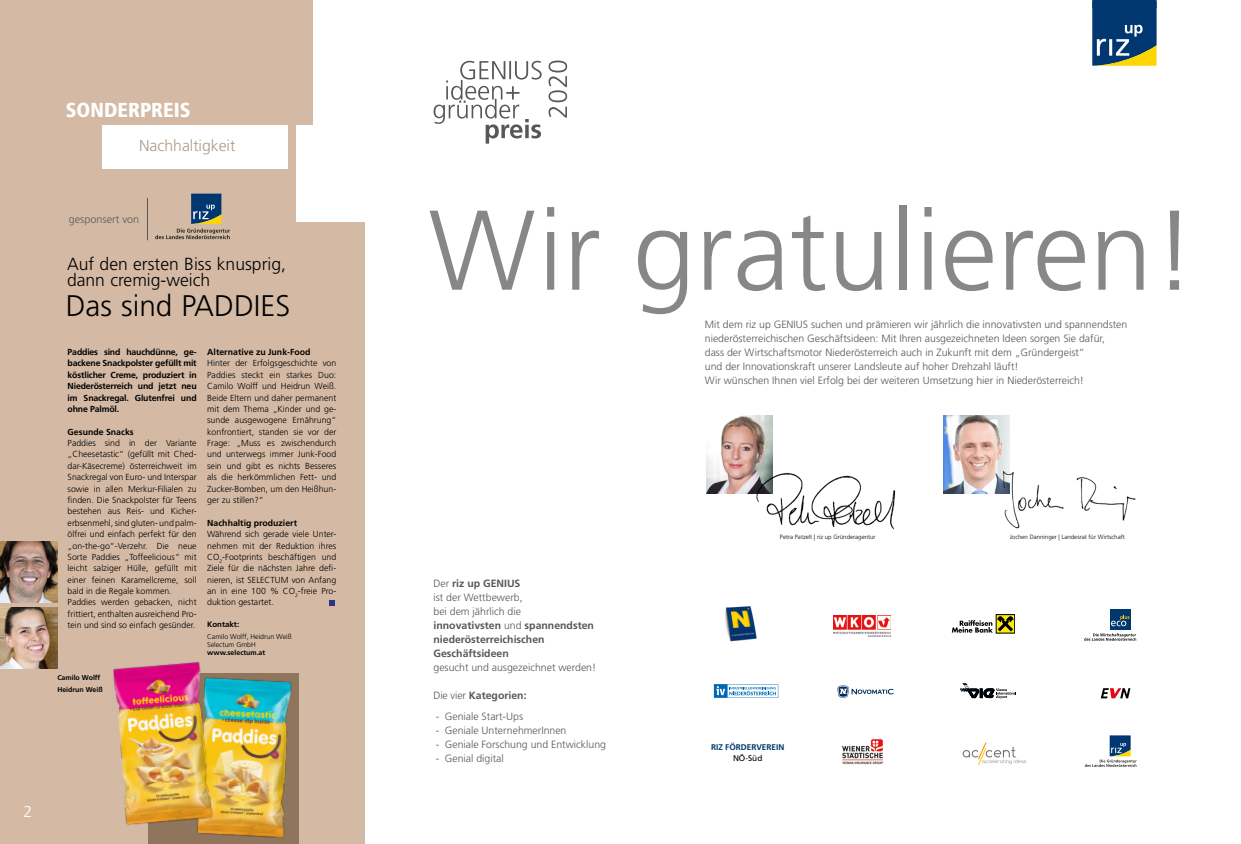
<style>
.page{position:relative;width:1241px;height:844px;background:#fff}
.page>*{position:absolute;margin:0;border:0;box-sizing:border-box;transform-origin:0 0}
.t1{font:300 113.14px "Frutiger LT Std";color:#878787}
.t2{font:300 29.75px "Frutiger LT Std";color:#000}
.t3{font:900 condensed 20.21px "Frutiger LT Std";color:#fff}
.t4{font:300 17.5px/15.8px "Frutiger LT Std";color:#000}
.t5{font:300 15.75px "Frutiger LT Std";color:#ad9a88}
.t6{font:300 15.75px "Frutiger LT Std";color:#fff}
.t7{font:300 10.85px "Frutiger LT Std";color:#575756}
.t8{font:300 10.5px/14px "Frutiger LT Std";color:#575756}
.t9{font:700 10.5px/14px "Frutiger LT Std";color:#575756}
.t10{font:300 8.75px/11.4px "Frutiger LT Std";color:#000;text-align:justify}
.t11{font:700 8.75px/11.4px "Frutiger LT Std";color:#000;text-align:justify}
.t12{font:700 8.22px "Frutiger LT Pro";color:#003770}
.t13{font:8.22px "Frutiger LT Pro";color:#000}
.t14{font:700 7.88px "Frutiger LT Std";color:#000}
.t15{font:700 7px/11.4px "Frutiger LT Std";color:#000}
.t16{font:300 7px/7.9px "Frutiger LT Std";color:#000}
.t17{font:300 6.12px "Frutiger LT Std";color:#000}
.s1{font-weight:300}
</style>
<div class="page">
<div style="left:0;top:0;width:364px;height:843px;background:#d4baa5"></div>
<div style="left:148px;top:673px;width:150px;height:170px;background:#8e755b"></div>
<div style="left:313px;top:0;width:79px;height:170px;background:#fff"></div>
<div style="left:296px;top:125px;width:123px;height:97px;background:#fff"></div>
<svg style="left:1092px;top:0;width:64px;height:66px;background:#305870"></svg>
<svg style="left:329px;top:600px;width:6px;height:6px"></svg>
<img style="left:0;top:607px;width:57px;height:61px">
<img style="left:0;top:541px;width:57px;height:61px">
<img style="left:706px;top:415px;width:66px;height:79px">
<img style="left:943px;top:415px;width:66px;height:78px">
<img style="left:754px;top:471px;width:142px;height:59px">
<img style="left:995px;top:467px;width:141px;height:62px">
<img style="left:197px;top:678px;width:95px;height:160px">
<img style="left:113px;top:662px;width:106px;height:168px">
<img style="left:833px;top:615px;width:57px;height:21px">
<div style="left:995px;top:614px;width:19px;height:19px;border:1px solid #000"></div>
<svg style="left:952px;top:615px;width:61px;height:17px"></svg>
<img style="left:725px;top:606px;width:32px;height:36px">
<svg style="left:1100px;top:688px;width:30px;height:10px"></svg>
<svg style="left:960px;top:683px;width:56px;height:15px"></svg>
<svg style="left:713px;top:684px;width:65px;height:13px"></svg>
<svg style="left:837px;top:685px;width:56px;height:12px"></svg>
<img style="left:842px;top:739px;width:41px;height:25px">
<svg style="left:962px;top:742px;width:64px;height:22px"></svg>
<svg style="left:1084px;top:735px;width:52px;height:31px"></svg>
<div style="left:102px;top:125px;width:186px;height:44px;background:#fff"></div>
<svg style="left:433px;top:61px;width:108px;height:83px"></svg>
<svg style="left:548px;top:60px;width:19px;height:57px"></svg>
<hr style="left:147px;top:198px;width:1px;height:42px;background:#575756">
<svg style="left:155px;top:193px;width:75px;height:46px"></svg>
<svg style="left:1110px;top:609px;width:21px;height:21px"></svg>
<div style="left:1109px;top:608px;width:21px;height:21px;background:#003770"></div>
<svg style="left:1111px;top:615px;width:18px;height:11px"></svg>
<svg style="left:1084px;top:638px;width:52px;height:3px"></svg>
<svg style="left:1084px;top:633px;width:51px;height:7px"></svg>
<h3 class="t3" style="left:66px;top:98px;width:126px">SONDERPREIS</h3>
<h3 class="t5" style="left:139px;top:136px;width:98px">Nachhaltigkeit</h3>
<p class="t7" style="left:69px;top:213px;width:72px">gesponsert von</p>
<h3 class="t4" style="left:67px;top:256px;width:220px">Auf den ersten Biss knusprig, dann cremig-weich</h3>
<h2 class="t2" style="left:66px;top:288px;width:226px">Das sind PADDIES</h2>
<p class="t11" style="left:68px;top:346px;width:130px">Paddies sind hauchdünne, ge&shy;backene Snackpolster gefüllt mit köstlicher Creme, produziert in Niederösterreich und jetzt neu im Snackregal. Glutenfrei und ohne Palmöl.</p>
<p class="t11" style="left:68px;top:426px;width:68px">Gesunde Snacks</p>
<p class="t10" style="left:68px;top:437px;width:130px;text-align:left">Paddies sind in der Variante „Cheesetastic“ (gefüllt mit Ched&shy;dar-Käsecreme) österreichweit im Snackregal von Euro- und Interspar sowie in allen Merkur-Filialen zu finden. Die Snackpolster für Teens bestehen aus Reis- und Kicher&shy;erbsenmehl, sind gluten- und palm&shy;ölfrei und einfach perfekt für den „on-the-go“-Verzehr. Die neue Sorte Paddies „Toffeelicious“ mit leicht salziger Hülle, gefüllt mit einer feinen Karamellcreme, soll bald in die Regale kommen.<br>Paddies werden gebacken, nicht frittiert, enthalten ausreichend Pro&shy;tein und sind so einfach gesünder.</p>
<p class="t15" style="left:57px;top:671px;width:47px">Camilo Wolff<br>Heidrun Weiß</p>
<p class="t11" style="left:207px;top:346px;width:105px">Alternative zu Junk-Food</p>
<p class="t10" style="left:207px;top:358px;width:130px">Hinter der Erfolgsgeschichte von Paddies steckt ein starkes Duo:<br>Camilo Wolff und Heidrun Weiß.<br>Beide Eltern und daher permanent mit dem Thema „Kinder und ge&shy;sunde ausgewogene Ernährung“ konfrontiert, standen sie vor der Frage: „Muss es zwischendurch und unterwegs immer Junk-Food sein und gibt es nichts Besseres als die herkömmlichen Fett- und Zucker-Bomben, um den Heißhun&shy;ger zu stillen?“</p>
<p class="t11" style="left:207px;top:517px;width:91px">Nachhaltig produziert</p>
<p class="t10" style="left:207px;top:528px;width:130px">Während sich gerade viele Unter&shy;nehmen mit der Reduktion ihres CO<sub>2</sub>-Footprints beschäftigen und Ziele für die nächsten Jahre defi&shy;nieren, ist SELECTUM von Anfang an in eine 100 % CO<sub>2</sub>-freie Pro&shy;duktion gestartet.</p>
<p class="t14" style="left:207px;top:620px;width:33px">Kontakt:</p>
<p class="t16" style="left:207px;top:632px;width:86px">Camilo Wolff, Heidrun Weiß<br>Selectum GmbH</p>
<p class="t15" style="left:207px;top:646px;width:59px">www.selectum.at</p>
<h3 class="t6" style="left:24px;top:802px;width:10px">2</h3>
<h1 class="t1" style="left:428px;top:186px;width:769px">Wir gratulieren!</h1>
<p class="t8" style="left:704px;top:317px;width:424px">Mit dem riz up GENIUS suchen und prämieren wir jährlich die innovativsten und spannendsten niederösterreichischen Geschäftsideen: Mit Ihren ausgezeichneten Ideen sorgen Sie dafür,<br>dass der Wirtschaftsmotor Niederösterreich auch in Zukunft mit dem „Gründergeist“<br>und der Innovationskraft unserer Landsleute auf hoher Drehzahl läuft!<br>Wir wünschen Ihnen viel Erfolg bei der weiteren Umsetzung hier in Niederösterreich!</p>
<p class="t9" style="left:433px;top:576px;width:162px"><span class="s1">Der</span> riz up GENIUS<br><span class="s1">ist der Wettbewerb,<br>bei dem jährlich die<br></span>innovativsten <span class="s1">und</span> spannendsten niederösterreichischen<br>Geschäftsideen</p>
<p class="t8" style="left:433px;top:660px;width:164px">gesucht und ausgezeichnet werden!</p>
<p class="t9" style="left:433px;top:688px;width:95px"><span class="s1">Die vier</span> Kategorien:</p>
<p class="t8" style="left:436px;top:709px;width:89px">- Geniale Start-Ups</p>
<p class="t8" style="left:436px;top:723px;width:132px">- Geniale UnternehmerInnen</p>
<p class="t8" style="left:436px;top:737px;width:171px">- Geniale Forschung und Entwicklung</p>
<p class="t8" style="left:436px;top:751px;width:69px">- Genial digital</p>
<p class="t17" style="left:779px;top:533px;width:97px">Petra Patzelt | riz up Gründeragentur</p>
<p class="t17" style="left:1009px;top:533px;width:116px">Jochen Danninger | Landesrat für Wirtschaft</p>
<p class="t12" style="left:711px;top:742px;width:75px">RIZ FÖRDERVEREIN</p>
<p class="t13" style="left:733px;top:753px;width:31px">NÖ-Süd</p>
</div>
